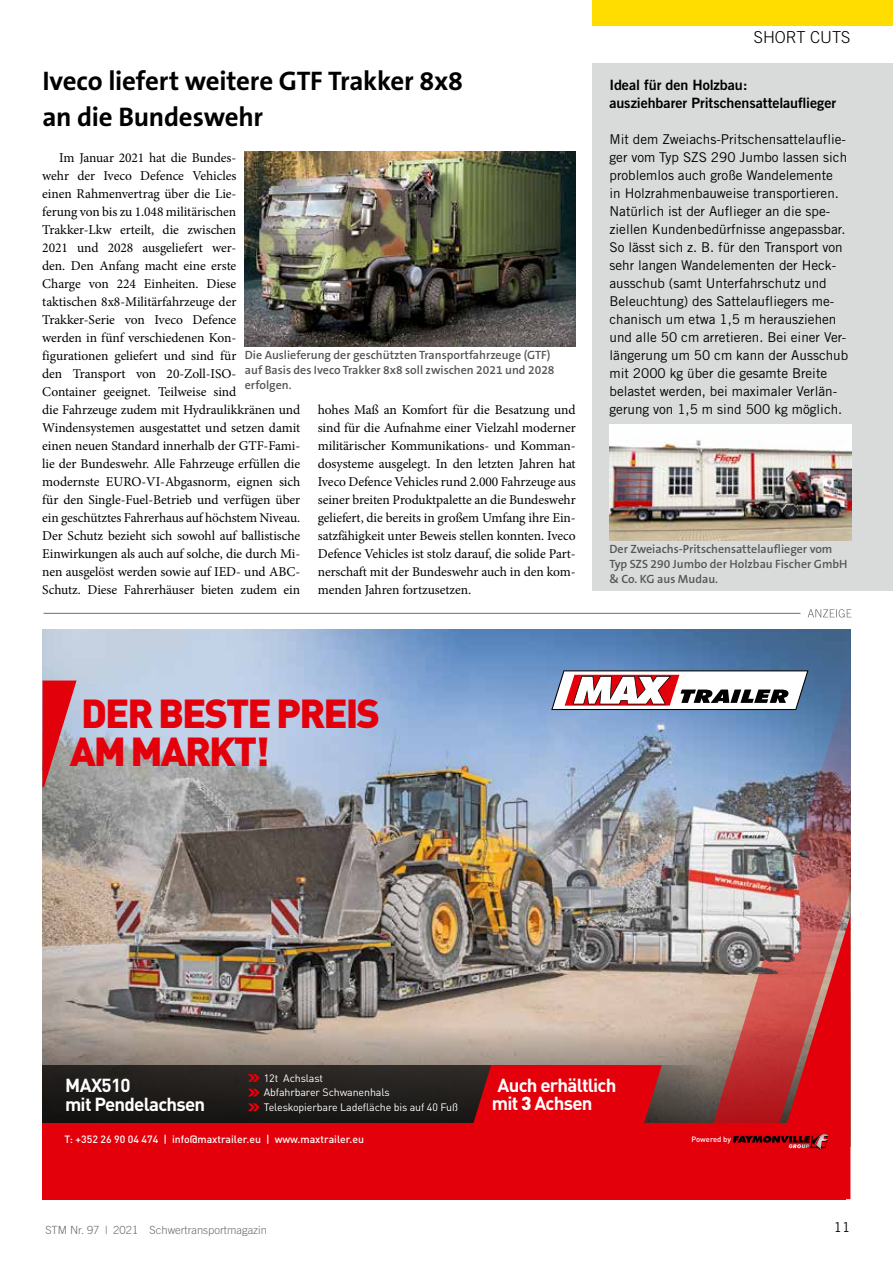
<style>
.page{position:relative;width:893px;height:1263px;background:#fff}
.page>*{position:absolute;margin:0;border:0;box-sizing:border-box;transform-origin:0 0}
.t1{font:900 39.9px/37.3px "DIN Pro";letter-spacing:-.05em;color:#e3000b}
.t2{font:700 27px/36px "The Sans B7";letter-spacing:-.01em;color:#000}
.t3{font:700 18.6px/18.6px "DIN Pro";letter-spacing:-.04em;color:#fff}
.t4{font:300 16.5px "Trade Gothic";color:#000}
.t5{font:14.25px/18px "Trade Gothic Bold Two";letter-spacing:-.005em;color:#000}
.t6{font:13.5px/18px "Minion Pro";letter-spacing:-.005em;color:#000}
.t7{font:13.5px/18px "Trade Gothic";color:#000}
.t8{font:600 12px/15px "The Sans B6";color:#565655}
.t9{font:300 11.25px "Trade Gothic";color:#6e6e6e}
.t10{font:10.65px/14.7px "DIN Pro";letter-spacing:-.01em;color:#fff}
.t11{font:500 10.5px "DIN Pro";color:#fff}
.t12{font:500 7.65px "DIN Pro";letter-spacing:-.005em;color:#fff}
.s1{font-weight:900}
</style>
<div class="page">
<div style="left:592px;top:0;width:301px;height:26px;background:#fd0"></div>
<div style="left:592px;top:64px;width:301px;height:527px;background:#d9dada"></div>
<svg style="left:808px;top:609px;width:43px;height:8px"></svg>
<hr style="left:44px;top:613px;width:756px;height:1px;background:#6e6e6e">
<img style="left:245px;top:151px;width:330px;height:196px">
<img style="left:609px;top:424px;width:242px;height:116px">
<img style="left:43px;top:629px;width:701px;height:494px">
<div style="left:43px;top:1123px;width:803px;height:76px;background:#e3000b"></div>
<img style="left:651px;top:710px;width:93px;height:413px">
<svg style="left:733px;top:915px;width:117px;height:284px"></svg>
<svg style="left:551px;top:670px;width:193px;height:40px"></svg>
<img style="left:744px;top:629px;width:106px;height:473px">
<svg style="left:248px;top:1074px;width:12px;height:8px"></svg>
<svg style="left:248px;top:1089px;width:12px;height:7px"></svg>
<svg style="left:248px;top:1103px;width:12px;height:8px"></svg>
<svg style="left:473px;top:1065px;width:189px;height:58px;background:#d2050e"></svg>
<h2 class="t2" style="left:43px;top:64px;width:422px">Iveco liefert weitere GTF Trakker 8x8 an die Bundeswehr</h2>
<p class="t6" style="left:42px;top:149px;width:259px;text-indent:17px">Im Januar 2021 hat die Bundes-<br>wehr der Iveco Defence Vehicles<br>einen Rahmenvertrag über die Lie-<br>ferung von bis zu 1.048 militärischen Trakker-Lkw erteilt, die zwischen<br>2021 und 2028 ausgeliefert wer-<br>den. Den Anfang macht eine erste<br>Charge von 224 Einheiten. Diese<br>taktischen 8x8-Militärfahrzeuge der Trakker-Serie von Iveco Defence<br>werden in fünf verschiedenen Kon&shy;figurationen geliefert und sind für<br>den Transport von 20-Zoll-ISO-<br>Container geeignet. Teilweise sind<br>die Fahrzeuge zudem mit Hydraulikkränen und Windensystemen ausgestattet und setzen damit einen neuen Standard innerhalb der GTF-Fami&shy;lie der Bundeswehr. Alle Fahrzeuge erfüllen die modernste EURO-VI-Abgasnorm, eignen sich für den Single-Fuel-Betrieb und verfügen über ein geschütztes Fahrerhaus auf höchstem Niveau.<br>Der Schutz bezieht sich sowohl auf ballistische Einwirkungen als auch auf solche, die durch Mi&shy;nen ausgelöst werden sowie auf IED- und ABC-Schutz. Diese Fahrerhäuser bieten zudem ein</p>
<p class="t8" style="left:245px;top:348px;width:311px">Die Auslieferung der geschützten Transportfahrzeuge (GTF) auf Basis des Iveco Trakker 8x8 soll zwischen 2021 und 2028 erfolgen.</p>
<p class="t6" style="left:318px;top:401px;width:259px;text-align:justify">hohes Maß an Komfort für die Besatzung und sind für die Aufnahme einer Vielzahl moderner militärischer Kommunikations- und Komman&shy;dosysteme ausgelegt. In den letzten Jahren hat Iveco Defence Vehicles rund 2.000 Fahrzeuge aus seiner breiten Produktpalette an die Bundeswehr geliefert, die bereits in großem Umfang ihre Ein&shy;satzfähigkeit unter Beweis stellen konnten. Iveco Defence Vehicles ist stolz darauf, die solide Part&shy;nerschaft mit der Bundeswehr auch in den kom&shy;menden Jahren fortzusetzen.</p>
<p class="t4" style="left:754px;top:27px;width:98px">SHORT CUTS</p>
<p class="t5" style="left:609px;top:76px;width:228px">Ideal für den Holzbau:<br>ausziehbarer Pritschensattelauflieger</p>
<p class="t7" style="left:609px;top:130px;width:240px">Mit dem Zweiachs-Pritschensattelauflie&shy;ger vom Typ SZS 290 Jumbo lassen sich problemlos auch große Wandelemente<br>in Holzrahmenbauweise transportieren.<br>Natürlich ist der Auflieger an die spe&shy;ziellen Kundenbedürfnisse angepassbar.<br>So lässt sich z. B. für den Transport von sehr langen Wandelementen der Heck&shy;ausschub (samt Unterfahrschutz und Beleuchtung) des Sattelaufliegers me&shy;chanisch um etwa 1,5 m herausziehen und alle 50 cm arretieren. Bei einer Ver&shy;längerung um 50 cm kann der Ausschub mit 2000 kg über die gesamte Breite belastet werden, bei maximaler Verlän&shy;gerung von 1,5 m sind 500 kg möglich.</p>
<p class="t8" style="left:609px;top:542px;width:240px">Der Zweiachs-Pritschensattelauflieger vom<br>Typ SZS 290 Jumbo der Holzbau Fischer GmbH &amp; Co. KG aus Mudau.</p>
<h1 class="t1" style="left:70px;top:690px;width:312px">DER BESTE PREIS<br>AM MARKT!</h1>
<h3 class="t3" style="left:65px;top:1074px;width:142px">MAX510<br>mit Pendelachsen</h3>
<p class="t10" style="left:264px;top:1069px;width:196px">12t Achslast<br>Abfahrbarer Schwanenhals<br>Teleskopierbare Ladefläche bis auf 40 Fuß</p>
<h3 class="t3" style="left:492px;top:1073px;width:126px;text-indent:6px">Auch erhältlich mit <span class="s1">3</span> Achsen</h3>
<p class="t11" style="left:65px;top:1131px;width:301px">T: +352 26 90 04 474 | info@maxtrailer.eu | www.maxtrailer.eu</p>
<p class="t12" style="left:691px;top:1133px;width:41px">Powered by</p>
<p class="t9" style="left:45px;top:1223px;width:223px">STM Nr. 97 | 2021 Schwertransportmagazin</p>
<p class="t7" style="left:834px;top:1218px;width:18px">11</p>
</div>
